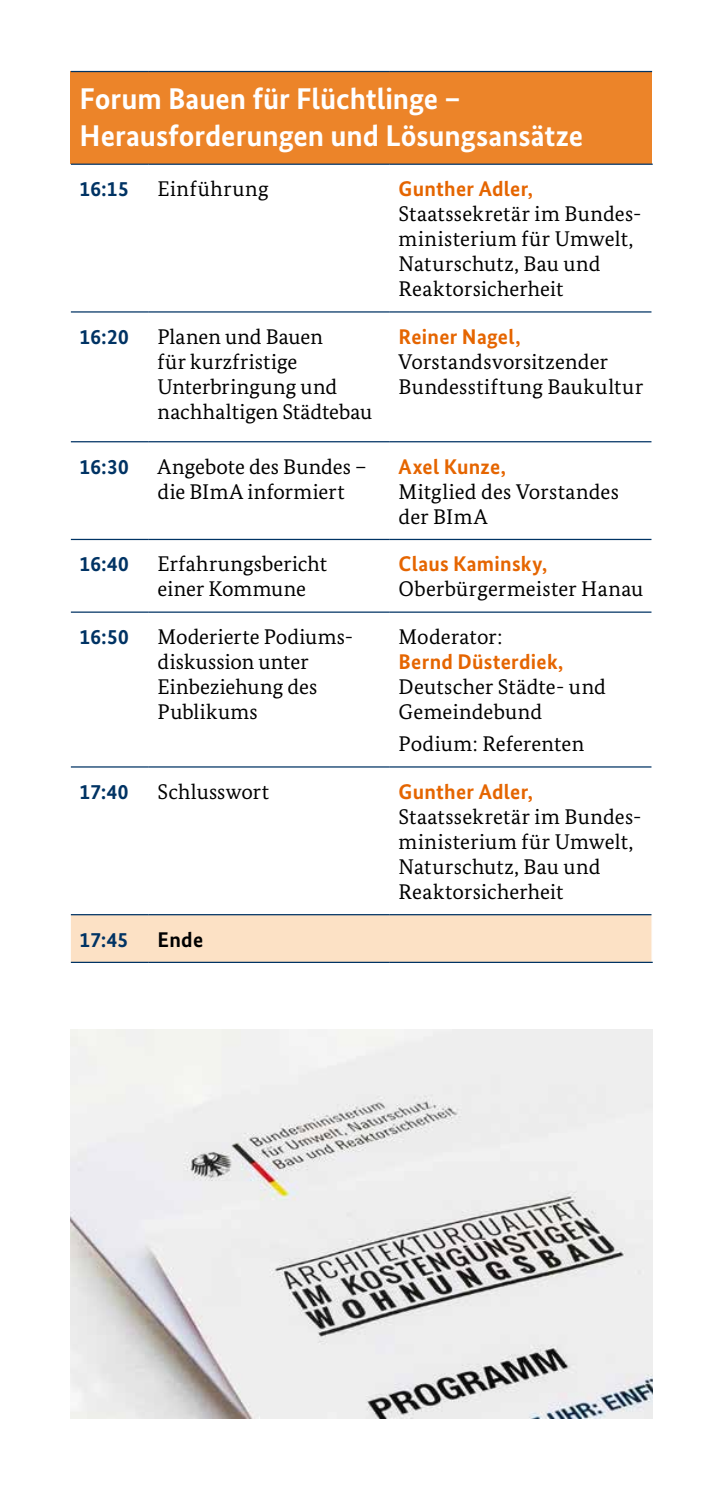
<style>
.page{position:relative;width:723px;height:1489px;background:#fff}
.page>*{position:absolute;margin:0;border:0;box-sizing:border-box;transform-origin:0 0}
.t1{font:700 30px/37.5px "Bundes Sans";color:#fff}
.t2{font:21.25px/25px "Bundes Serif";letter-spacing:.01em;color:#000}
.t3{font:700 21.25px "Bundes Sans";letter-spacing:.015em;color:#e56500}
.t4{font:700 21.25px "Bundes Sans";letter-spacing:.01em;color:#003364}
.t5{font:21.25px "Bundes Serif";letter-spacing:.035em;color:#000}
.t6{font:700 21.25px "Bundes Sans";color:#000}
</style>
<div class="page">
<div style="left:71px;top:71px;width:581px;height:93px;background:#ec8429"></div>
<div style="left:71px;top:915px;width:580px;height:46px;background:#fce1c5"></div>
<hr style="left:71px;top:441px;width:78px;height:1px;background:#003364">
<hr style="left:149px;top:441px;width:241px;height:1px;background:#003364">
<hr style="left:390px;top:441px;width:261px;height:1px;background:#003364">
<hr style="left:71px;top:539px;width:78px;height:1px;background:#003364">
<hr style="left:149px;top:539px;width:241px;height:1px;background:#003364">
<hr style="left:390px;top:539px;width:261px;height:1px;background:#003364">
<hr style="left:71px;top:611px;width:78px;height:1px;background:#003364">
<hr style="left:149px;top:611px;width:241px;height:1px;background:#003364">
<hr style="left:390px;top:611px;width:261px;height:1px;background:#003364">
<hr style="left:71px;top:766px;width:78px;height:1px;background:#003364">
<hr style="left:149px;top:766px;width:241px;height:1px;background:#003364">
<hr style="left:390px;top:766px;width:261px;height:1px;background:#003364">
<hr style="left:71px;top:914px;width:78px;height:1px;background:#003364">
<hr style="left:149px;top:914px;width:241px;height:1px;background:#003364">
<hr style="left:390px;top:914px;width:261px;height:1px;background:#003364">
<hr style="left:71px;top:961px;width:78px;height:1px;background:#003364">
<hr style="left:149px;top:961px;width:241px;height:1px;background:#003364">
<hr style="left:390px;top:961px;width:263px;height:1px;background:#003364">
<hr style="left:71px;top:71px;width:78px;height:1px;background:#003364">
<hr style="left:149px;top:71px;width:241px;height:1px;background:#003364">
<hr style="left:390px;top:71px;width:262px;height:1px;background:#003364">
<hr style="left:71px;top:164px;width:78px;height:1px;background:#003364">
<hr style="left:149px;top:164px;width:241px;height:1px;background:#003364">
<hr style="left:390px;top:164px;width:263px;height:1px;background:#003364">
<hr style="left:71px;top:311px;width:78px;height:1px;background:#003364">
<hr style="left:149px;top:311px;width:241px;height:1px;background:#003364">
<hr style="left:390px;top:311px;width:261px;height:1px;background:#003364">
<img style="left:71px;top:1029px;width:581px;height:388px">
<h1 class="t1" style="left:80px;top:80px;width:505px">Forum Bauen für Flüchtlinge –<br>Herausforderungen und Lösungsansätze</h1>
<p class="t4" style="left:80px;top:176px;width:51px">16:15</p>
<p class="t5" style="left:158px;top:176px;width:113px">Einführung</p>
<p class="t3" style="left:398px;top:176px;width:136px">Gunther Adler,</p>
<p class="t2" style="left:398px;top:201px;width:244px">Staatssekretär im Bundes&shy;ministerium für Umwelt,<br>Naturschutz, Bau und<br>Reaktorsicherheit</p>
<p class="t4" style="left:80px;top:324px;width:51px">16:20</p>
<p class="t2" style="left:158px;top:324px;width:216px">Planen und Bauen<br>für kurzfristige<br>Unterbringung und nachhaltigen Städtebau</p>
<p class="t3" style="left:398px;top:324px;width:123px">Reiner Nagel,</p>
<p class="t2" style="left:398px;top:349px;width:246px">Vorstandsvorsitzender<br>Bundesstiftung Baukultur</p>
<p class="t4" style="left:80px;top:453px;width:51px">16:30</p>
<p class="t2" style="left:158px;top:453px;width:211px">Angebote des Bundes – die BImA informiert</p>
<p class="t3" style="left:398px;top:453px;width:109px">Axel Kunze,</p>
<p class="t2" style="left:398px;top:478px;width:222px">Mitglied des Vorstandes der BImA</p>
<p class="t4" style="left:80px;top:551px;width:51px">16:40</p>
<p class="t2" style="left:158px;top:551px;width:171px">Erfahrungsbericht einer Kommune</p>
<p class="t3" style="left:398px;top:551px;width:150px">Claus Kaminsky,</p>
<p class="t2" style="left:398px;top:576px;width:246px">Oberbürgermeister Hanau</p>
<p class="t4" style="left:80px;top:623px;width:51px">16:50</p>
<p class="t2" style="left:158px;top:624px;width:194px">Moderierte Podiums&shy;diskussion unter<br>Einbeziehung des<br>Publikums</p>
<p class="t2" style="left:398px;top:624px;width:105px">Moderator:</p>
<p class="t3" style="left:398px;top:648px;width:166px">Bernd Düsterdiek,</p>
<p class="t2" style="left:398px;top:674px;width:209px">Deutscher Städte- und<br>Gemeindebund</p>
<p class="t2" style="left:398px;top:731px;width:187px">Podium: Referenten</p>
<p class="t4" style="left:80px;top:778px;width:50px">17:40</p>
<p class="t2" style="left:158px;top:778px;width:113px">Schlusswort</p>
<p class="t3" style="left:398px;top:778px;width:136px">Gunther Adler,</p>
<p class="t2" style="left:398px;top:803px;width:244px">Staatssekretär im Bundes&shy;ministerium für Umwelt,<br>Naturschutz, Bau und<br>Reaktorsicherheit</p>
<p class="t4" style="left:80px;top:926px;width:50px">17:45</p>
<p class="t6" style="left:158px;top:926px;width:47px">Ende</p>
</div>
